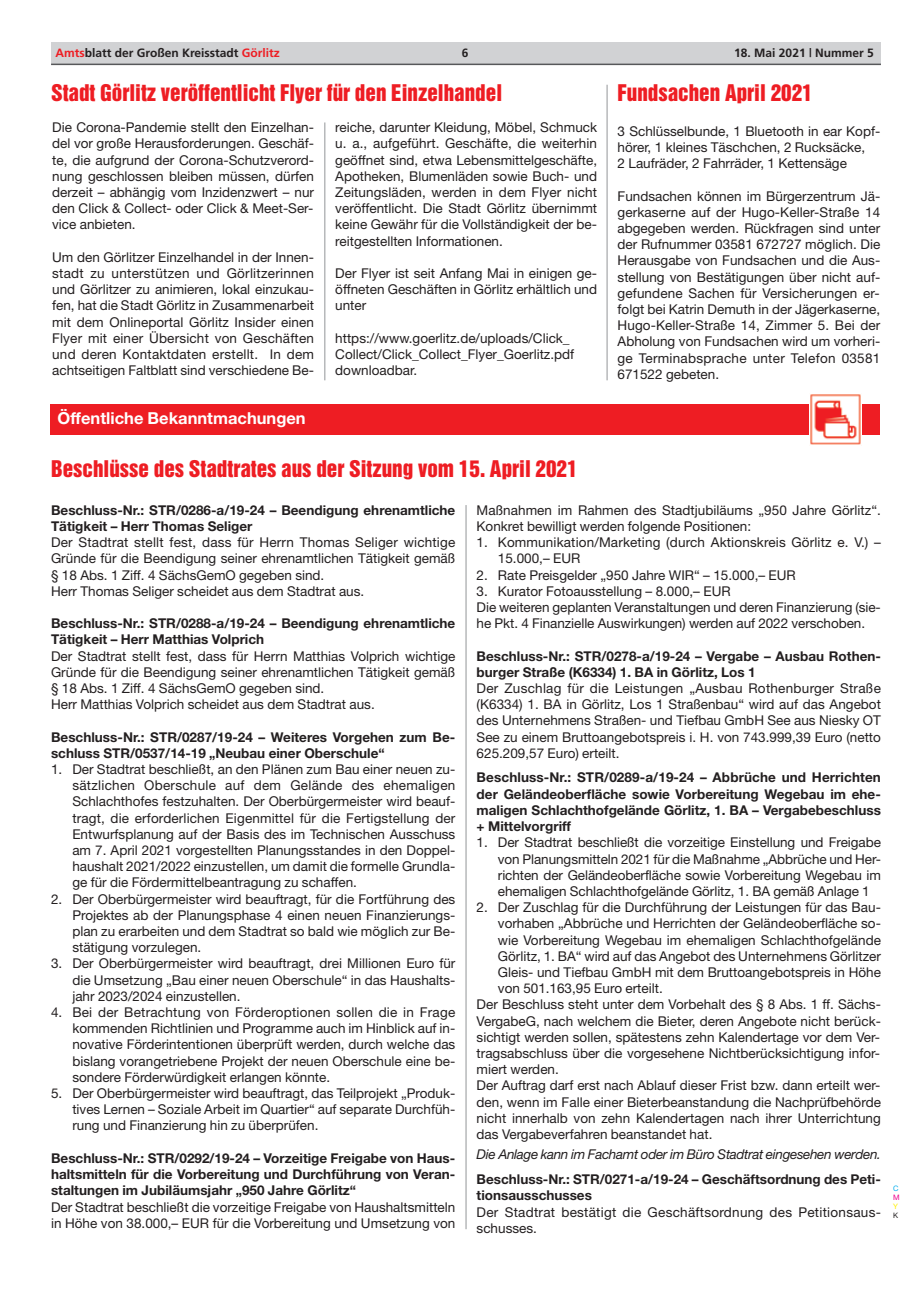
<style>
.page{position:relative;width:915px;height:1293px;background:#fff}
.page>*{position:absolute;margin:0;border:0;box-sizing:border-box;transform-origin:0 0}
.t1{font:21px "Helvetica Inserat";color:#ee1d23}
.t2{font:700 16.5px "Helvetica Neue";color:#fff}
.t3{font:13.5px/16.2px "Helvetica Neue";color:#231f20;text-align:justify}
.t4{font:700 13.5px/16.2px "Helvetica Neue";color:#231f20}
.t5{font:13.5px/16.2px "Helvetica Neue";letter-spacing:.02em;color:#231f20}
.t6{font:italic 13.5px "Helvetica Neue";letter-spacing:-.025em;color:#231f20}
.t7{font:700 12px "Frutiger";color:#231f20}
.t8{font:7.5px "Helvetica Neue";color:#00aeef}
.t9{font:7.5px "Helvetica Neue";color:#ed028c}
.t10{font:7.5px "Helvetica Neue";color:#fff101}
.t11{font:7.5px "Helvetica Neue";color:#231f20}
.s1{color:#ee1d23}
</style>
<div class="page">
<div style="left:51px;top:43px;width:829px;height:21px;background:#d1d2d4"></div>
<hr style="left:51px;top:64px;width:829px;height:1px;background:#57585a">
<hr style="left:606px;top:85px;width:1px;height:295px;background:#939598">
<div style="left:50px;top:404px;width:829px;height:31px;background:#ee1d23"></div>
<img style="left:809px;top:394px;width:52px;height:51px">
<hr style="left:324px;top:122px;width:1px;height:258px;background:#939598">
<hr style="left:465px;top:505px;width:1px;height:724px;background:#939598">
<p class="t7" style="left:55px;top:47px;width:226px"><span class="s1">Amts</span>blatt der Großen Kreisstadt <span class="s1">Görlitz</span></p>
<p class="t7" style="left:461px;top:47px;width:8px">6</p>
<p class="t7" style="left:734px;top:47px;width:141px">18. Mai 2021 | Nummer 5</p>
<h1 class="t1" style="left:51px;top:85px;width:452px">Stadt Görlitz veröffentlicht Flyer für den Einzelhandel</h1>
<p class="t3" style="left:52px;top:121px;width:263px">Die Corona-Pandemie stellt den Einzelhan&shy;del vor große Herausforderungen. Geschäf&shy;te, die aufgrund der Corona-Schutzverord&shy;nung geschlossen bleiben müssen, dürfen derzeit – abhängig vom Inzidenzwert – nur den Click &amp; Collect- oder Click &amp; Meet-Ser&shy;vice anbieten.</p>
<p class="t3" style="left:52px;top:250px;width:263px">Um den Görlitzer Einzelhandel in der Innen&shy;stadt zu unterstützen und Görlitzerinnen und Görlitzer zu animieren, lokal einzukau&shy;fen, hat die Stadt Görlitz in Zusammenarbeit mit dem Onlineportal Görlitz Insider einen Flyer mit einer Übersicht von Geschäften und deren Kontaktdaten erstellt. In dem achtseitigen Faltblatt sind verschiedene Be-</p>
<p class="t3" style="left:335px;top:121px;width:263px">reiche, darunter Kleidung, Möbel, Schmuck u. a., aufgeführt. Geschäfte, die weiterhin geöffnet sind, etwa Lebensmittelgeschäfte, Apotheken, Blumenläden sowie Buch- und Zeitungsläden, werden in dem Flyer nicht veröffentlicht. Die Stadt Görlitz übernimmt keine Gewähr für die Vollständigkeit der be&shy;reitgestellten Informationen.</p>
<p class="t3" style="left:335px;top:266px;width:263px">Der Flyer ist seit Anfang Mai in einigen ge&shy;öffneten Geschäften in Görlitz erhältlich und unter</p>
<p class="t3" style="left:335px;top:331px;width:240px;text-align:left">https://www.goerlitz.de/uploads/Click_<br>Collect/Click_Collect_Flyer_Goerlitz.pdf downloadbar.</p>
<p class="t2" style="left:58px;top:412px;width:249px">Öffentliche Bekanntmachungen</p>
<h1 class="t1" style="left:617px;top:85px;width:196px">Fundsachen April 2021</h1>
<p class="t3" style="left:617px;top:124px;width:264px;text-align:left">3 Schlüsselbunde, 1 Bluetooth in ear Kopf&shy;hörer, 1 kleines Täschchen, 2 Rucksäcke,<br>2 Laufräder, 2 Fahrräder, 1 Kettensäge</p>
<p class="t3" style="left:617px;top:189px;width:264px">Fundsachen können im Bürgerzentrum Jä&shy;gerkaserne auf der Hugo-Keller-Straße 14 abgegeben werden. Rückfragen sind unter der Rufnummer 03581 672727 möglich. Die Herausgabe von Fundsachen und die Aus&shy;stellung von Bestätigungen über nicht auf&shy;gefundene Sachen für Versicherungen er&shy;folgt bei Katrin Demuth in der Jägerkaserne, Hugo-Keller-Straße 14, Zimmer 5. Bei der Abholung von Fundsachen wird um vorheri&shy;ge Terminabsprache unter Telefon 03581<br>671522 gebeten.</p>
<h1 class="t1" style="left:51px;top:460px;width:528px">Beschlüsse des Stadtrates aus der Sitzung vom 15. April 2021</h1>
<p class="t4" style="left:51px;top:503px;width:405px">Beschluss-Nr.: STR/0286-a/19-24 – Beendigung ehrenamtliche<br>Tätigkeit – Herr Thomas Seliger</p>
<p class="t3" style="left:51px;top:535px;width:405px;text-align:left">Der Stadtrat stellt fest, dass für Herrn Thomas Seliger wichtige Gründe für die Beendigung seiner ehrenamtlichen Tätigkeit gemäß § 18 Abs. 1 Ziff. 4 SächsGemO gegeben sind.<br>Herr Thomas Seliger scheidet aus dem Stadtrat aus.</p>
<p class="t4" style="left:51px;top:616px;width:405px">Beschluss-Nr.: STR/0288-a/19-24 – Beendigung ehrenamtliche<br>Tätigkeit – Herr Matthias Volprich</p>
<p class="t3" style="left:51px;top:649px;width:405px;text-align:left">Der Stadtrat stellt fest, dass für Herrn Matthias Volprich wichtige Gründe für die Beendigung seiner ehrenamtlichen Tätigkeit gemäß § 18 Abs. 1 Ziff. 4 SächsGemO gegeben sind.<br>Herr Matthias Volprich scheidet aus dem Stadtrat aus.</p>
<p class="t4" style="left:51px;top:730px;width:405px">Beschluss-Nr.: STR/0287/19-24 – Weiteres Vorgehen zum Be&shy;schluss STR/0537/14-19 „Neubau einer Oberschule“</p>
<p class="t3" style="left:72px;top:762px;width:384px;text-indent:-21px">1. Der Stadtrat beschließt, an den Plänen zum Bau einer neuen zu&shy;sätzlichen Oberschule auf dem Gelände des ehemaligen Schlachthofes festzuhalten. Der Oberbürgermeister wird beauf&shy;tragt, die erforderlichen Eigenmittel für die Fertigstellung der Entwurfsplanung auf der Basis des im Technischen Ausschuss am 7. April 2021 vorgestellten Planungsstandes in den Doppel&shy;haushalt 2021/2022 einzustellen, um damit die formelle Grundla&shy;ge für die Fördermittelbeantragung zu schaffen.</p>
<p class="t3" style="left:72px;top:892px;width:384px;text-indent:-21px">2. Der Oberbürgermeister wird beauftragt, für die Fortführung des Projektes ab der Planungsphase 4 einen neuen Finanzierungs&shy;plan zu erarbeiten und dem Stadtrat so bald wie möglich zur Be&shy;stätigung vorzulegen.</p>
<p class="t3" style="left:72px;top:957px;width:384px;text-indent:-21px">3. Der Oberbürgermeister wird beauftragt, drei Millionen Euro für die Umsetzung „Bau einer neuen Oberschule“ in das Haushalts&shy;jahr 2023/2024 einzustellen.</p>
<p class="t3" style="left:72px;top:1005px;width:384px;text-indent:-21px">4. Bei der Betrachtung von Förderoptionen sollen die in Frage kommenden Richtlinien und Programme auch im Hinblick auf in&shy;novative Förderintentionen überprüft werden, durch welche das bislang vorangetriebene Projekt der neuen Oberschule eine be&shy;sondere Förderwürdigkeit erlangen könnte.</p>
<p class="t3" style="left:72px;top:1086px;width:384px;text-indent:-21px">5. Der Oberbürgermeister wird beauftragt, das Teilprojekt „Produk&shy;tives Lernen – Soziale Arbeit im Quartier“ auf separate Durchfüh&shy;rung und Finanzierung hin zu überprüfen.</p>
<p class="t4" style="left:51px;top:1151px;width:405px;text-align:justify">Beschluss-Nr.: STR/0292/19-24 – Vorzeitige Freigabe von Haus&shy;haltsmitteln für die Vorbereitung und Durchführung von Veran&shy;staltungen im Jubiläumsjahr „950 Jahre Görlitz“</p>
<p class="t3" style="left:51px;top:1200px;width:405px">Der Stadtrat beschließt die vorzeitige Freigabe von Haushaltsmitteln in Höhe von 38.000,– EUR für die Vorbereitung und Umsetzung von</p>
<p class="t3" style="left:476px;top:503px;width:405px">Maßnahmen im Rahmen des Stadtjubiläums „950 Jahre Görlitz“.<br>Konkret bewilligt werden folgende Positionen:</p>
<p class="t3" style="left:497px;top:535px;width:384px;text-indent:-21px">1. Kommunikation/Marketing (durch Aktionskreis Görlitz e. V.) –<br>15.000,– EUR</p>
<p class="t3" style="left:476px;top:568px;width:320px">2. Rate Preisgelder „950 Jahre WIR“ – 15.000,– EUR</p>
<p class="t3" style="left:476px;top:584px;width:405px;text-align:left">3. Kurator Fotoausstellung – 8.000,– EUR<br>Die weiteren geplanten Veranstaltungen und deren Finanzierung (sie&shy;he Pkt. 4 Finanzielle Auswirkungen) werden auf 2022 verschoben.</p>
<p class="t4" style="left:476px;top:649px;width:405px">Beschluss-Nr.: STR/0278-a/19-24 – Vergabe – Ausbau Rothen&shy;burger Straße (K6334) 1. BA in Görlitz, Los 1</p>
<p class="t3" style="left:476px;top:681px;width:405px">Der Zuschlag für die Leistungen „Ausbau Rothenburger Straße (K6334) 1. BA in Görlitz, Los 1 Straßenbau“ wird auf das Angebot des Unternehmens Straßen- und Tiefbau GmbH See aus Niesky OT See zu einem Bruttoangebotspreis i. H. von 743.999,39 Euro (netto 625.209,57 Euro) erteilt.</p>
<p class="t4" style="left:476px;top:771px;width:405px;text-align:justify">Beschluss-Nr.: STR/0289-a/19-24 – Abbrüche und Herrichten der Geländeoberfläche sowie Vorbereitung Wegebau im ehe&shy;maligen Schlachthofgelände Görlitz, 1. BA – Vergabebeschluss + Mittelvorgriff</p>
<p class="t3" style="left:497px;top:836px;width:384px;text-indent:-21px">1. Der Stadtrat beschließt die vorzeitige Einstellung und Freigabe von Planungsmitteln 2021 für die Maßnahme „Abbrüche und Her&shy;richten der Geländeoberfläche sowie Vorbereitung Wegebau im ehemaligen Schlachthofgelände Görlitz, 1. BA gemäß Anlage 1</p>
<p class="t3" style="left:476px;top:900px;width:405px">2. Der Zuschlag für die Durchführung der Leistungen für das Bau-</p>
<p class="t3" style="left:497px;top:917px;width:384px">vorhaben „Abbrüche und Herrichten der Geländeoberfläche so-</p>
<p class="t3" style="left:497px;top:933px;width:384px">wie Vorbereitung Wegebau im ehemaligen Schlachthofgelände</p>
<p class="t3" style="left:497px;top:949px;width:384px">Görlitz, 1. BA“ wird auf das Angebot des Unternehmens Görlitzer</p>
<p class="t3" style="left:497px;top:965px;width:384px">Gleis- und Tiefbau GmbH mit dem Bruttoangebotspreis in Höhe</p>
<p class="t3" style="left:497px;top:981px;width:166px">von 501.163,95 Euro erteilt.</p>
<p class="t3" style="left:476px;top:998px;width:405px">Der Beschluss steht unter dem Vorbehalt des § 8 Abs. 1 ff. Sächs-</p>
<p class="t3" style="left:476px;top:1014px;width:405px">VergabeG, nach welchem die Bieter, deren Angebote nicht berück-</p>
<p class="t3" style="left:476px;top:1030px;width:405px">sichtigt werden sollen, spätestens zehn Kalendertage vor dem Ver-</p>
<p class="t3" style="left:476px;top:1046px;width:405px">tragsabschluss über die vorgesehene Nichtberücksichtigung infor-</p>
<p class="t3" style="left:476px;top:1062px;width:84px">miert werden.</p>
<p class="t3" style="left:476px;top:1079px;width:405px">Der Auftrag darf erst nach Ablauf dieser Frist bzw. dann erteilt wer-</p>
<p class="t3" style="left:476px;top:1095px;width:405px">den, wenn im Falle einer Bieterbeanstandung die Nachprüfbehörde</p>
<p class="t3" style="left:476px;top:1111px;width:405px">nicht innerhalb von zehn Kalendertagen nach ihrer Unterrichtung</p>
<p class="t3" style="left:476px;top:1127px;width:237px">das Vergabeverfahren beanstandet hat.</p>
<p class="t6" style="left:476px;top:1149px;width:405px">Die Anlage kann im Fachamt oder im Büro Stadtrat eingesehen werden.</p>
<p class="t4" style="left:476px;top:1172px;width:405px">Beschluss-Nr.: STR/0271-a/19-24 – Geschäftsordnung des Peti&shy;tionsausschusses</p>
<p class="t5" style="left:476px;top:1205px;width:405px">Der Stadtrat bestätigt die Geschäftsordnung des Petitionsaus&shy;schusses.</p>
<p class="t8" style="left:892px;top:1185px;width:7px">C</p>
<p class="t9" style="left:892px;top:1194px;width:8px">M</p>
<p class="t10" style="left:892px;top:1203px;width:6px">Y</p>
<p class="t11" style="left:892px;top:1212px;width:7px">K</p>
</div>
